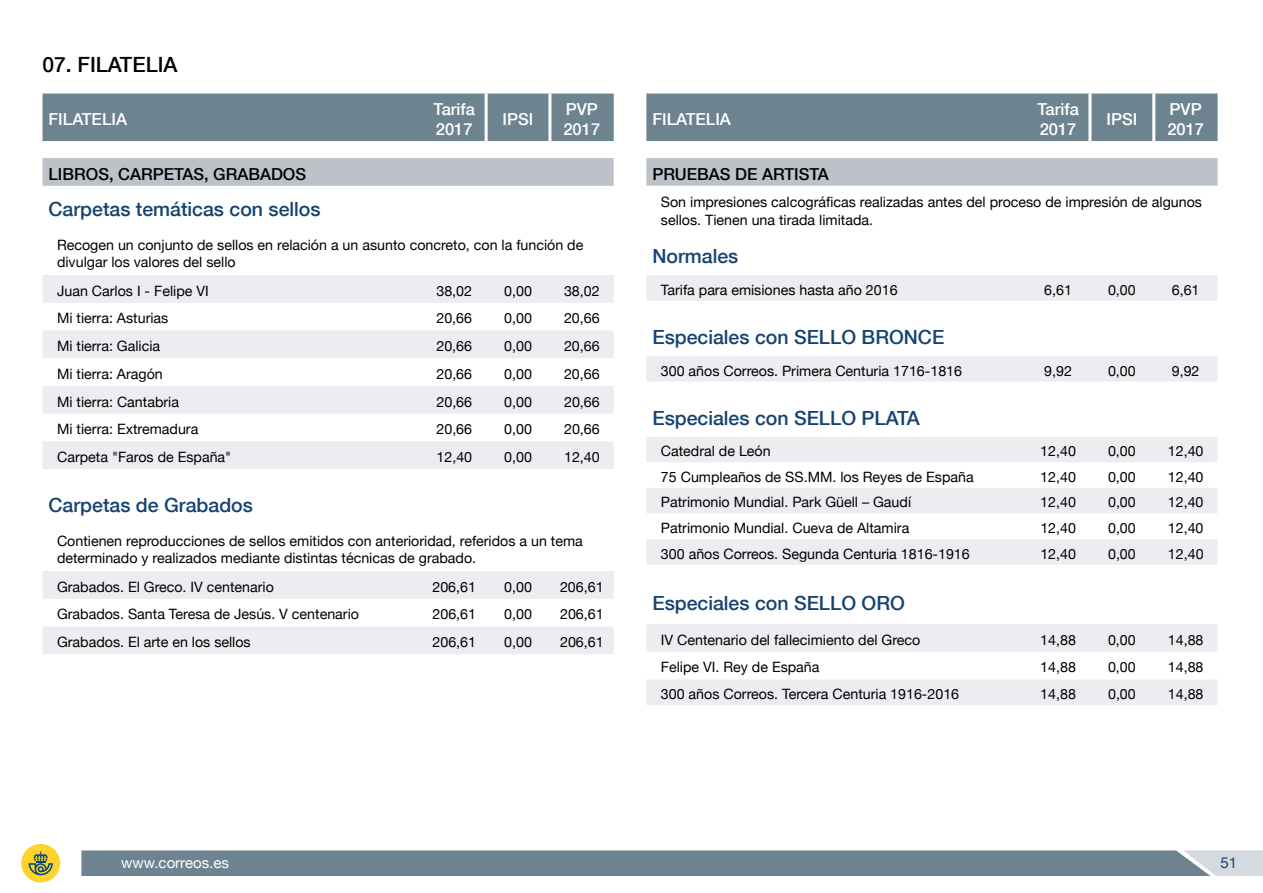
<style>
.page{position:relative;width:1263px;height:893px;background:#fff}
.page>*{position:absolute;margin:0;border:0;box-sizing:border-box;transform-origin:0 0}
.t1{font:500 21px "Helvetica Neue";color:#000}
.t2{font:500 19.5px "Helvetica Neue";color:#154371}
.t3{font:500 16.5px/19.8px "Helvetica Neue";color:#fff}
.t4{font:500 16.5px "Helvetica Neue";color:#000}
.t5{font:15px "Helvetica Neue";color:#fff}
.t6{font:15px "Helvetica Neue";color:#154371}
.t7{font:14.25px/17.1px "Helvetica Neue";color:#000}
</style>
<div class="page">
<div style="left:21px;top:844px;width:39px;height:38px;background:#ffd32a;border-radius:50%"></div>
<svg style="left:29px;top:851px;width:24px;height:24px"></svg>
<svg style="left:81px;top:850px;width:1182px;height:26px;background:#768a96"></svg>
<div style="left:43px;top:94px;width:571px;height:47px;background:#6e8390"></div>
<div style="left:43px;top:158px;width:571px;height:28px;background:#bcc2c8"></div>
<svg style="left:43px;top:275px;width:571px;height:379px"></svg>
<hr style="left:485px;top:94px;width:3px;height:47px;background:#fff">
<hr style="left:548px;top:94px;width:3px;height:47px;background:#fff">
<div style="left:646px;top:94px;width:571px;height:47px;background:#6e8390"></div>
<div style="left:646px;top:158px;width:571px;height:28px;background:#bcc2c8"></div>
<svg style="left:646px;top:275px;width:571px;height:430px"></svg>
<hr style="left:1088px;top:94px;width:3px;height:47px;background:#fff">
<hr style="left:1152px;top:94px;width:3px;height:47px;background:#fff">
<h1 class="t1" style="left:43px;top:48px;width:137px">07. FILATELIA</h1>
<p class="t3" style="left:49px;top:109px;width:80px">FILATELIA</p>
<p class="t3" style="left:433px;top:99px;width:43px">Tarifa<br>2017</p>
<p class="t3" style="left:503px;top:109px;width:32px">IPSI</p>
<p class="t3" style="left:563px;top:99px;width:38px">PVP<br>2017</p>
<p class="t4" style="left:49px;top:161px;width:21px">Libros</p>
<p class="t4" style="left:109px;top:161px;width:33px">, Carpetas</p>
<p class="t4" style="left:204px;top:161px;width:34px">, Grabados</p>
<h2 class="t2" style="left:49px;top:194px;width:274px">Carpetas temáticas con sellos</h2>
<p class="t7" style="left:57px;top:236px;width:528px">Recogen un conjunto de sellos en relación a un asunto concreto, con la función de divulgar los valores del sello</p>
<p class="t7" style="left:57px;top:282px;width:153px">Juan Carlos I - Felipe VI</p>
<p class="t7" style="left:436px;top:282px;width:37px">38,02</p>
<p class="t7" style="left:504px;top:282px;width:29px">0,00</p>
<p class="t7" style="left:564px;top:282px;width:37px">38,02</p>
<p class="t7" style="left:57px;top:310px;width:113px">Mi tierra: Asturias</p>
<p class="t7" style="left:436px;top:310px;width:37px">20,66</p>
<p class="t7" style="left:504px;top:310px;width:29px">0,00</p>
<p class="t7" style="left:564px;top:310px;width:37px">20,66</p>
<p class="t7" style="left:57px;top:337px;width:105px">Mi tierra: Galicia</p>
<p class="t7" style="left:436px;top:337px;width:37px">20,66</p>
<p class="t7" style="left:504px;top:337px;width:29px">0,00</p>
<p class="t7" style="left:564px;top:337px;width:37px">20,66</p>
<p class="t7" style="left:57px;top:365px;width:107px">Mi tierra: Aragón</p>
<p class="t7" style="left:436px;top:365px;width:37px">20,66</p>
<p class="t7" style="left:504px;top:365px;width:29px">0,00</p>
<p class="t7" style="left:564px;top:365px;width:37px">20,66</p>
<p class="t7" style="left:57px;top:393px;width:123px">Mi tierra: Cantabria</p>
<p class="t7" style="left:436px;top:393px;width:37px">20,66</p>
<p class="t7" style="left:504px;top:393px;width:29px">0,00</p>
<p class="t7" style="left:564px;top:393px;width:37px">20,66</p>
<p class="t7" style="left:57px;top:420px;width:143px">Mi tierra: Extremadura</p>
<p class="t7" style="left:436px;top:420px;width:37px">20,66</p>
<p class="t7" style="left:504px;top:420px;width:29px">0,00</p>
<p class="t7" style="left:564px;top:420px;width:37px">20,66</p>
<p class="t7" style="left:57px;top:448px;width:176px">Carpeta "Faros de España"</p>
<p class="t7" style="left:436px;top:448px;width:37px">12,40</p>
<p class="t7" style="left:504px;top:448px;width:29px">0,00</p>
<p class="t7" style="left:564px;top:448px;width:37px">12,40</p>
<h2 class="t2" style="left:49px;top:490px;width:206px">Carpetas de Grabados</h2>
<p class="t7" style="left:57px;top:532px;width:527px">Contienen reproducciones de sellos emitidos con anterioridad, referidos a un tema determinado y realizados mediante distintas técnicas de grabado.</p>
<p class="t7" style="left:57px;top:578px;width:218px">Grabados. El Greco. IV centenario</p>
<p class="t7" style="left:432px;top:578px;width:45px">206,61</p>
<p class="t7" style="left:504px;top:578px;width:29px">0,00</p>
<p class="t7" style="left:560px;top:578px;width:45px">206,61</p>
<p class="t7" style="left:57px;top:606px;width:303px">Grabados. Santa Teresa de Jesús. V centenario</p>
<p class="t7" style="left:432px;top:606px;width:45px">206,61</p>
<p class="t7" style="left:504px;top:606px;width:29px">0,00</p>
<p class="t7" style="left:560px;top:606px;width:45px">206,61</p>
<p class="t7" style="left:57px;top:633px;width:195px">Grabados. El arte en los sellos</p>
<p class="t7" style="left:432px;top:633px;width:45px">206,61</p>
<p class="t7" style="left:504px;top:633px;width:29px">0,00</p>
<p class="t7" style="left:560px;top:633px;width:45px">206,61</p>
<p class="t3" style="left:652px;top:109px;width:80px">FILATELIA</p>
<p class="t3" style="left:1037px;top:99px;width:43px">Tarifa<br>2017</p>
<p class="t3" style="left:1106px;top:109px;width:32px">IPSI</p>
<p class="t3" style="left:1167px;top:99px;width:38px">PVP<br>2017</p>
<p class="t4" style="left:652px;top:161px;width:23px">Pruebas</p>
<p class="t4" style="left:735px;top:161px;width:48px">de Artista</p>
<p class="t7" style="left:661px;top:194px;width:543px">Son impresiones calcográficas realizadas antes del proceso de impresión de algunos sellos. Tienen una tirada limitada.</p>
<h2 class="t2" style="left:652px;top:240px;width:87px">Normales</h2>
<p class="t7" style="left:661px;top:281px;width:238px">Tarifa para emisiones hasta año 2016</p>
<p class="t7" style="left:1044px;top:281px;width:29px">6,61</p>
<p class="t7" style="left:1108px;top:281px;width:29px">0,00</p>
<p class="t7" style="left:1172px;top:281px;width:29px">6,61</p>
<h2 class="t2" style="left:652px;top:321px;width:293px">Especiales con SELLO BRONCE</h2>
<p class="t7" style="left:661px;top:362px;width:303px">300 años Correos. Primera Centuria 1716-1816</p>
<p class="t7" style="left:1044px;top:362px;width:29px">9,92</p>
<p class="t7" style="left:1108px;top:362px;width:29px">0,00</p>
<p class="t7" style="left:1172px;top:362px;width:29px">9,92</p>
<h2 class="t2" style="left:652px;top:402px;width:269px">Especiales con SELLO PLATA</h2>
<p class="t7" style="left:661px;top:442px;width:111px">Catedral de León</p>
<p class="t7" style="left:1040px;top:442px;width:37px">12,40</p>
<p class="t7" style="left:1108px;top:442px;width:29px">0,00</p>
<p class="t7" style="left:1168px;top:442px;width:37px">12,40</p>
<p class="t7" style="left:661px;top:468px;width:314px">75 Cumpleaños de SS.MM. los Reyes de España</p>
<p class="t7" style="left:1040px;top:468px;width:37px">12,40</p>
<p class="t7" style="left:1108px;top:468px;width:29px">0,00</p>
<p class="t7" style="left:1168px;top:468px;width:37px">12,40</p>
<p class="t7" style="left:661px;top:494px;width:252px">Patrimonio Mundial. Park Güell – Gaudí</p>
<p class="t7" style="left:1040px;top:494px;width:37px">12,40</p>
<p class="t7" style="left:1108px;top:494px;width:29px">0,00</p>
<p class="t7" style="left:1168px;top:494px;width:37px">12,40</p>
<p class="t7" style="left:661px;top:519px;width:250px">Patrimonio Mundial. Cueva de Altamira</p>
<p class="t7" style="left:1040px;top:519px;width:37px">12,40</p>
<p class="t7" style="left:1108px;top:519px;width:29px">0,00</p>
<p class="t7" style="left:1168px;top:519px;width:37px">12,40</p>
<p class="t7" style="left:661px;top:545px;width:310px">300 años Correos. Segunda Centuria 1816-1916</p>
<p class="t7" style="left:1040px;top:545px;width:37px">12,40</p>
<p class="t7" style="left:1108px;top:545px;width:29px">0,00</p>
<p class="t7" style="left:1168px;top:545px;width:37px">12,40</p>
<h2 class="t2" style="left:652px;top:587px;width:254px">Especiales con SELLO ORO</h2>
<p class="t7" style="left:661px;top:631px;width:261px">IV Centenario del fallecimiento del Greco</p>
<p class="t7" style="left:1040px;top:631px;width:37px">14,88</p>
<p class="t7" style="left:1108px;top:631px;width:29px">0,00</p>
<p class="t7" style="left:1168px;top:631px;width:37px">14,88</p>
<p class="t7" style="left:661px;top:659px;width:160px">Felipe VI. Rey de España</p>
<p class="t7" style="left:1040px;top:659px;width:37px">14,88</p>
<p class="t7" style="left:1108px;top:659px;width:29px">0,00</p>
<p class="t7" style="left:1168px;top:659px;width:37px">14,88</p>
<p class="t7" style="left:661px;top:685px;width:300px">300 años Correos. Tercera Centuria 1916-2016</p>
<p class="t7" style="left:1040px;top:685px;width:37px">14,88</p>
<p class="t7" style="left:1108px;top:685px;width:29px">0,00</p>
<p class="t7" style="left:1168px;top:685px;width:37px">14,88</p>
<p class="t5" style="left:121px;top:854px;width:109px">www.correos.es</p>
<p class="t6" style="left:1220px;top:854px;width:18px">51</p>
</div>
